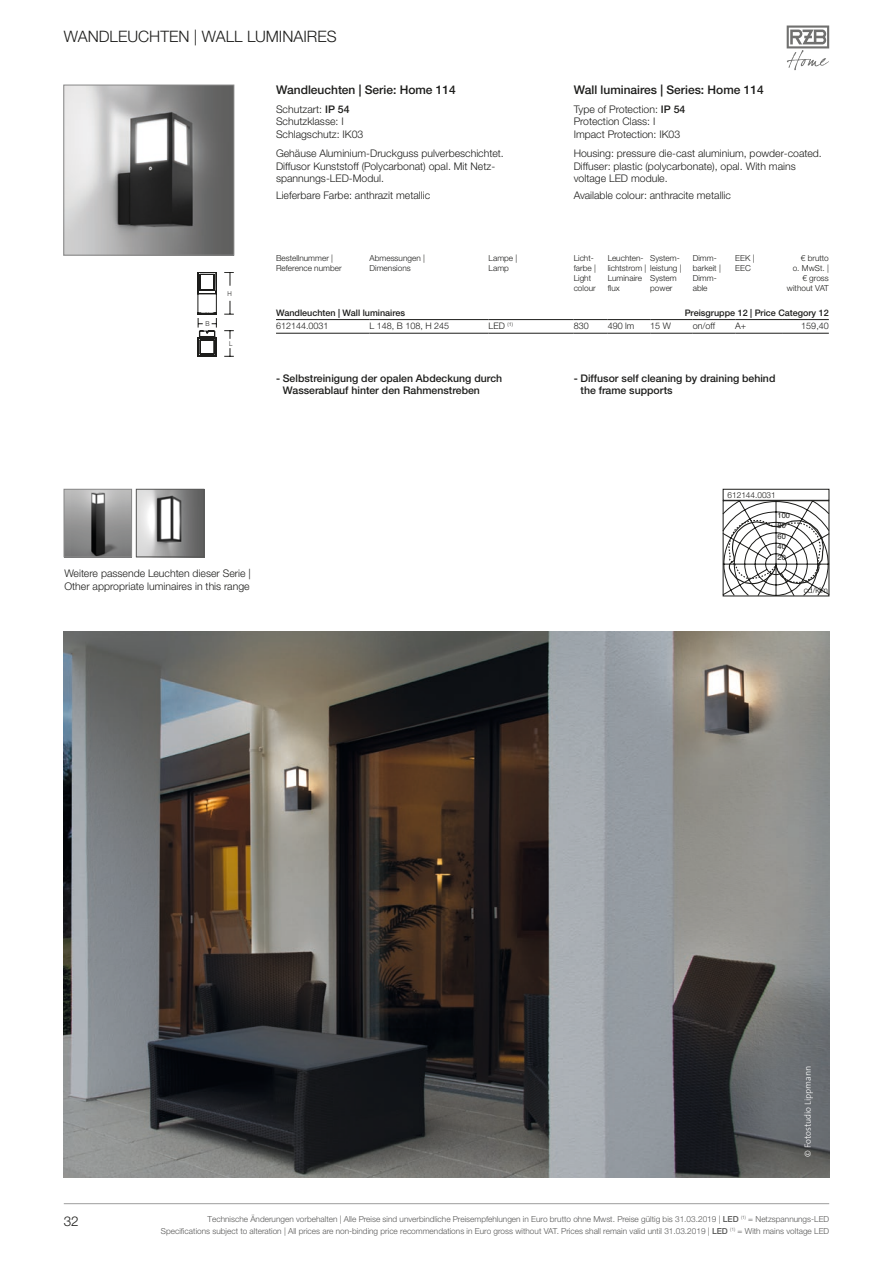
<style>
.page{position:relative;width:893px;height:1263px;background:#fff}
.page>*{position:absolute;margin:0;border:0;box-sizing:border-box;transform-origin:0 0}
.t1{font:300 15.75px "Helvetica Neue LTW1 G";color:#1d1d1b}
.t2{font:300 13.5px "Helvetica Neue LTW1 G";color:#1d1d1b}
.t3{font:500 12px "Helvetica Neue LTW1 G";color:#1d1d1b}
.t4{font:300 10.5px/12.8px "Helvetica Neue LTW1 G";color:#1d1d1b}
.t5{font:500 10.5px/12.8px "Helvetica Neue LTW1 G";color:#1d1d1b}
.t6{font:500 9px "Helvetica Neue LTW1 G";color:#1d1d1b}
.t7{font:300 9px "Helvetica Neue LTW1 G";color:#1d1d1b}
.t8{font:300 9px "The Sans";color:#fff}
.t9{font:300 8.25px/12px "Helvetica Neue LTW1 G";color:#575756;text-align:right}
.t10{font:300 8.25px/9.9px "Helvetica Neue LTW1 G";color:#1d1d1b}
.t11{font:7.5px "Helvetica";color:#1d1d1b}
.t12{font:300 6.75px "Helvetica Neue";color:#1d1d1b;scale:.92 1}
.s1{font-weight:500}
</style>
<div class="page">
<svg style="left:787px;top:26px;width:42px;height:44px"></svg>
<img style="left:64px;top:631px;width:765px;height:547px">
<svg style="left:224px;top:272px;width:10px;height:14px"></svg>
<svg style="left:224px;top:301px;width:10px;height:14px"></svg>
<svg style="left:198px;top:272px;width:19px;height:84px"></svg>
<svg style="left:224px;top:330px;width:10px;height:9px"></svg>
<svg style="left:224px;top:348px;width:10px;height:9px"></svg>
<img style="left:138px;top:491px;width:64px;height:64px">
<div style="left:136px;top:489px;width:68px;height:68px;border:1px solid #575756"></div>
<div style="left:723px;top:489px;width:106px;height:11px;border:1px solid #1d1d1b"></div>
<svg style="left:725px;top:502px;width:102px;height:92px"></svg>
<div style="left:723px;top:500px;width:106px;height:96px;border:1px solid #1d1d1b"></div>
<img style="left:66px;top:87px;width:166px;height:166px">
<div style="left:64px;top:85px;width:170px;height:170px;border:1px solid #878787"></div>
<img style="left:71px;top:491px;width:53px;height:64px">
<div style="left:64px;top:489px;width:68px;height:68px;border:1px solid #878787"></div>
<hr style="left:64px;top:1203px;width:765px;height:1px;background:#9d9d9d">
<hr style="left:276px;top:319px;width:94px;height:1px;background:#1d1d1b">
<hr style="left:276px;top:333px;width:94px;height:1px;background:#1d1d1b">
<hr style="left:370px;top:319px;width:119px;height:1px;background:#1d1d1b">
<hr style="left:370px;top:333px;width:119px;height:1px;background:#1d1d1b">
<hr style="left:489px;top:319px;width:85px;height:1px;background:#1d1d1b">
<hr style="left:489px;top:333px;width:85px;height:1px;background:#1d1d1b">
<hr style="left:574px;top:319px;width:34px;height:1px;background:#1d1d1b">
<hr style="left:574px;top:333px;width:34px;height:1px;background:#1d1d1b">
<hr style="left:608px;top:319px;width:42px;height:1px;background:#1d1d1b">
<hr style="left:608px;top:333px;width:42px;height:1px;background:#1d1d1b">
<hr style="left:650px;top:319px;width:43px;height:1px;background:#1d1d1b">
<hr style="left:650px;top:333px;width:43px;height:1px;background:#1d1d1b">
<hr style="left:693px;top:319px;width:42px;height:1px;background:#1d1d1b">
<hr style="left:693px;top:333px;width:42px;height:1px;background:#1d1d1b">
<hr style="left:735px;top:319px;width:47px;height:1px;background:#1d1d1b">
<hr style="left:735px;top:333px;width:47px;height:1px;background:#1d1d1b">
<hr style="left:782px;top:319px;width:47px;height:1px;background:#1d1d1b">
<hr style="left:782px;top:333px;width:47px;height:1px;background:#1d1d1b">
<h1 class="t1" style="left:64px;top:27px;width:274px">WANDLEUCHTEN | WALL LUMINAIRES</h1>
<p class="t3" style="left:276px;top:82px;width:181px">Wandleuchten | Serie: Home 114</p>
<p class="t4" style="left:276px;top:103px;width:89px">Schutzart: <span class="s1">IP 54<br></span>Schutzklasse: I<br>Schlagschutz: IK03</p>
<p class="t4" style="left:276px;top:147px;width:229px">Gehäuse Aluminium-Druckguss pulverbeschichtet.<br>Diffusor Kunststoff (Polycarbonat) opal. Mit Netz&shy;spannungs-LED-Modul.</p>
<p class="t4" style="left:276px;top:189px;width:156px">Lieferbare Farbe: anthrazit metallic</p>
<p class="t3" style="left:574px;top:82px;width:192px">Wall luminaires | Series: Home 114</p>
<p class="t4" style="left:574px;top:103px;width:113px">Type of Protection: <span class="s1">IP 54<br></span>Protection Class: I<br>Impact Protection: IK03</p>
<p class="t4" style="left:574px;top:147px;width:250px">Housing: pressure die-cast aluminium, powder-coated.<br>Diffuser: plastic (polycarbonate), opal. With mains voltage LED module.</p>
<p class="t4" style="left:574px;top:189px;width:159px">Available colour: anthracite metallic</p>
<p class="t12" style="left:206px;top:318px;width:6px">B</p>
<p class="t12" style="left:228px;top:288px;width:6px">H</p>
<p class="t12" style="left:229px;top:338px;width:5px">L</p>
<p class="t10" style="left:276px;top:253px;width:67px">Bestellnummer |<br>Reference number</p>
<p class="t10" style="left:370px;top:253px;width:57px">Abmessungen |<br>Dimensions</p>
<p class="t10" style="left:489px;top:253px;width:30px">Lampe |<br>Lamp</p>
<p class="t10" style="left:574px;top:253px;width:24px">Licht&shy;farbe |<br>Light colour</p>
<p class="t10" style="left:608px;top:253px;width:40px">Leuchten&shy;lichtstrom |<br>Luminaire flux</p>
<p class="t10" style="left:650px;top:253px;width:33px">System&shy;leistung |<br>System power</p>
<p class="t10" style="left:693px;top:253px;width:30px">Dimm&shy;barkeit |<br>Dimm&shy;able</p>
<p class="t10" style="left:735px;top:253px;width:21px">EEK |<br>EEC</p>
<p class="t10" style="left:787px;top:253px;width:43px;text-align:right">€ brutto<br>o. MwSt. | € gross without VAT</p>
<p class="t6" style="left:276px;top:307px;width:131px">Wandleuchten | Wall luminaires</p>
<p class="t6" style="left:685px;top:307px;width:146px">Preisgruppe 12 | Price Category 12</p>
<p class="t7" style="left:276px;top:320px;width:54px">612144.0031</p>
<p class="t7" style="left:370px;top:320px;width:81px">L 148, B 108, H 245</p>
<p class="t7" style="left:489px;top:320px;width:26px">LED <sup>(1)</sup></p>
<p class="t7" style="left:574px;top:320px;width:17px">830</p>
<p class="t7" style="left:608px;top:320px;width:28px">490 lm</p>
<p class="t7" style="left:650px;top:320px;width:22px">15 W</p>
<p class="t7" style="left:693px;top:320px;width:24px">on/off</p>
<p class="t7" style="left:735px;top:320px;width:13px">A+</p>
<p class="t7" style="left:801px;top:320px;width:29px">159,40</p>
<p class="t5" style="left:283px;top:372px;width:221px;text-indent:-7px">- Selbstreinigung der opalen Abdeckung durch<br>Wasserablauf hinter den Rahmenstreben</p>
<p class="t5" style="left:580px;top:372px;width:196px;text-indent:-7px">- Diffusor self cleaning by draining behind the frame supports</p>
<p class="t4" style="left:64px;top:567px;width:188px">Weitere passende Leuchten dieser Serie |<br>Other appropriate luminaires in this range</p>
<p class="t10" style="left:728px;top:490px;width:50px">612144.0031</p>
<p class="t11" style="left:777px;top:509px;width:14px">100</p>
<p class="t11" style="left:777px;top:520px;width:10px">80</p>
<p class="t11" style="left:777px;top:530px;width:10px">60</p>
<p class="t11" style="left:777px;top:541px;width:10px">40</p>
<p class="t11" style="left:777px;top:551px;width:10px">20</p>
<p class="t10" style="left:804px;top:585px;width:26px">cd/klm</p>
<p class="t8" style="left:800px;top:1157px;width:92px;rotate:-90deg">© Fotostudio Lippmann</p>
<p class="t2" style="left:64px;top:1213px;width:17px">32</p>
<p class="t9" style="left:161px;top:1213px;width:670px">Technische Änderungen vorbehalten | Alle Preise sind unverbindliche Preisempfehlungen in Euro brutto ohne Mwst. Preise gültig bis 31.03.2019 | <span class="s1">LED</span> <sup>(1)</sup> = Netzspannungs-LED<br>Specifications subject to alteration | All prices are non-binding price recommendations in Euro gross without VAT. Prices shall remain valid until 31.03.2019 | <span class="s1">LED</span> <sup>(1)</sup> = With mains voltage LED</p>
</div>
